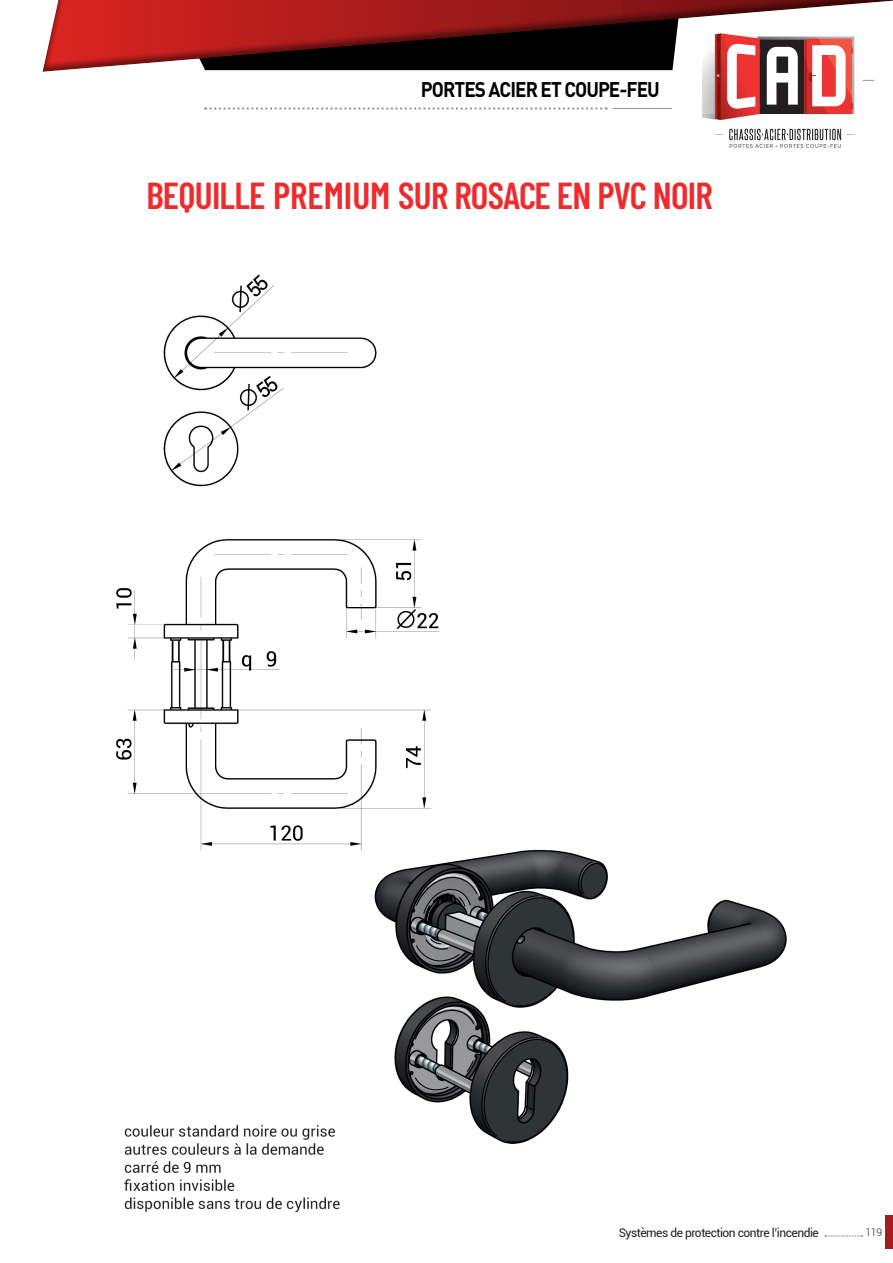
<style>
.page{position:relative;width:893px;height:1263px;background:#fff}
.page>*{position:absolute;margin:0;border:0;box-sizing:border-box;transform-origin:0 0}
.t1{font:600 37.5px "Barlow Condensed";letter-spacing:-.02em;color:#ee2c2d}
.t2{font:700 21px "DIN";letter-spacing:-.05em;color:#000;scale:.9 1}
.t3{font:12px "Roboto";letter-spacing:-.04em;color:#231f20}
.t4{font:300 10.5px "Roboto";color:#231f20}
</style>
<div class="page">
<svg style="left:42px;top:0;width:851px;height:72px"></svg>
<hr style="left:795px;top:80px;width:79px;height:1px;background:#939598">
<svg style="left:825px;top:1235px;width:38px;height:1px"></svg>
<div style="left:885px;top:1216px;width:8px;height:33px;background:#a11d20"></div>
<img style="left:702px;top:26px;width:160px;height:122px">
<hr style="left:612px;top:108px;width:60px;height:1px;background:#939598">
<svg style="left:205px;top:107px;width:402px;height:3px"></svg>
<img style="left:116px;top:274px;width:671px;height:939px">
<h2 class="t2" style="left:421px;top:75px;width:267px">PORTES ACIER ET COUPE-FEU</h2>
<h1 class="t1" style="left:146px;top:169px;width:568px">BEQUILLE PREMIUM SUR ROSACE EN PVC NOIR</h1>
<p class="t3" style="left:619px;top:1225px;width:202px">Systèmes de protection contre l’incendie</p>
<p class="t4" style="left:865px;top:1225px;width:18px">119</p>
</div>
